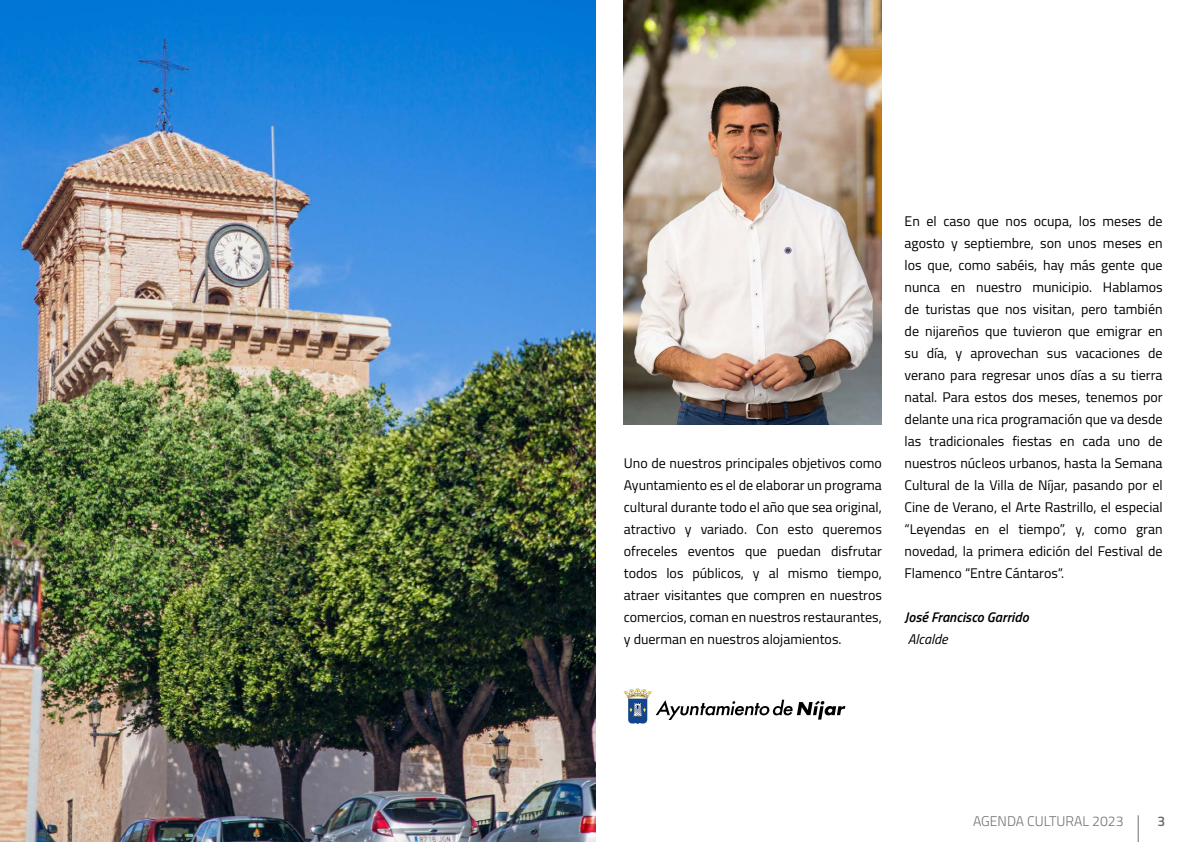
<style>
.page{position:relative;width:1191px;height:842px;background:#fff}
.page>*{position:absolute;margin:0;border:0;box-sizing:border-box;transform-origin:0 0}
.t1{font:14px/22px "Cairo";color:#000;text-align:justify}
.t2{font:italic 600 14px "Cairo";color:#000}
.t3{font:300 14px "Cairo";color:#706f6f}
.t4{font:italic 14px "Cairo";color:#000}
.t5{font:600 14px "Cairo";color:#706f6f}
</style>
<div class="page">
<svg style="left:1137px;top:815px;width:1px;height:27px"></svg>
<img style="left:0;top:0;width:595px;height:842px">
<img style="left:624px;top:0;width:258px;height:424px">
<svg style="left:624px;top:688px;width:221px;height:36px"></svg>
<p class="t1" style="left:624px;top:452px;width:259px">Uno de nuestros principales objetivos como Ayuntamiento es el de elaborar un programa cultural durante todo el año que sea original, atractivo y variado. Con esto queremos ofreceles eventos que puedan disfrutar todos los públicos, y al mismo tiempo, atraer visitantes que compren en nuestros comercios, coman en nuestros restaurantes, y duerman en nuestros alojamientos.</p>
<p class="t1" style="left:904px;top:210px;width:259px">En el caso que nos ocupa, los meses de agosto y septiembre, son unos meses en los que, como sabéis, hay más gente que nunca en nuestro municipio. Hablamos de turistas que nos visitan, pero también de nijareños que tuvieron que emigrar en su día, y aprovechan sus vacaciones de verano para regresar unos días a su tierra natal. Para estos dos meses, tenemos por delante una rica programación que va desde las tradicionales fiestas en cada uno de nuestros núcleos urbanos, hasta la Semana Cultural de la Villa de Níjar, pasando por el Cine de Verano, el Arte Rastrillo, el especial “Leyendas en el tiempo”, y, como gran novedad, la primera edición del Festival de Flamenco “Entre Cántaros“.</p>
<p class="t2" style="left:904px;top:604px;width:126px">José Francisco Garrido</p>
<p class="t4" style="left:907px;top:626px;width:41px">Alcalde</p>
<p class="t3" style="left:973px;top:810px;width:152px">AGENDA CULTURAL 2023</p>
<p class="t5" style="left:1157px;top:810px;width:9px">3</p>
</div>
